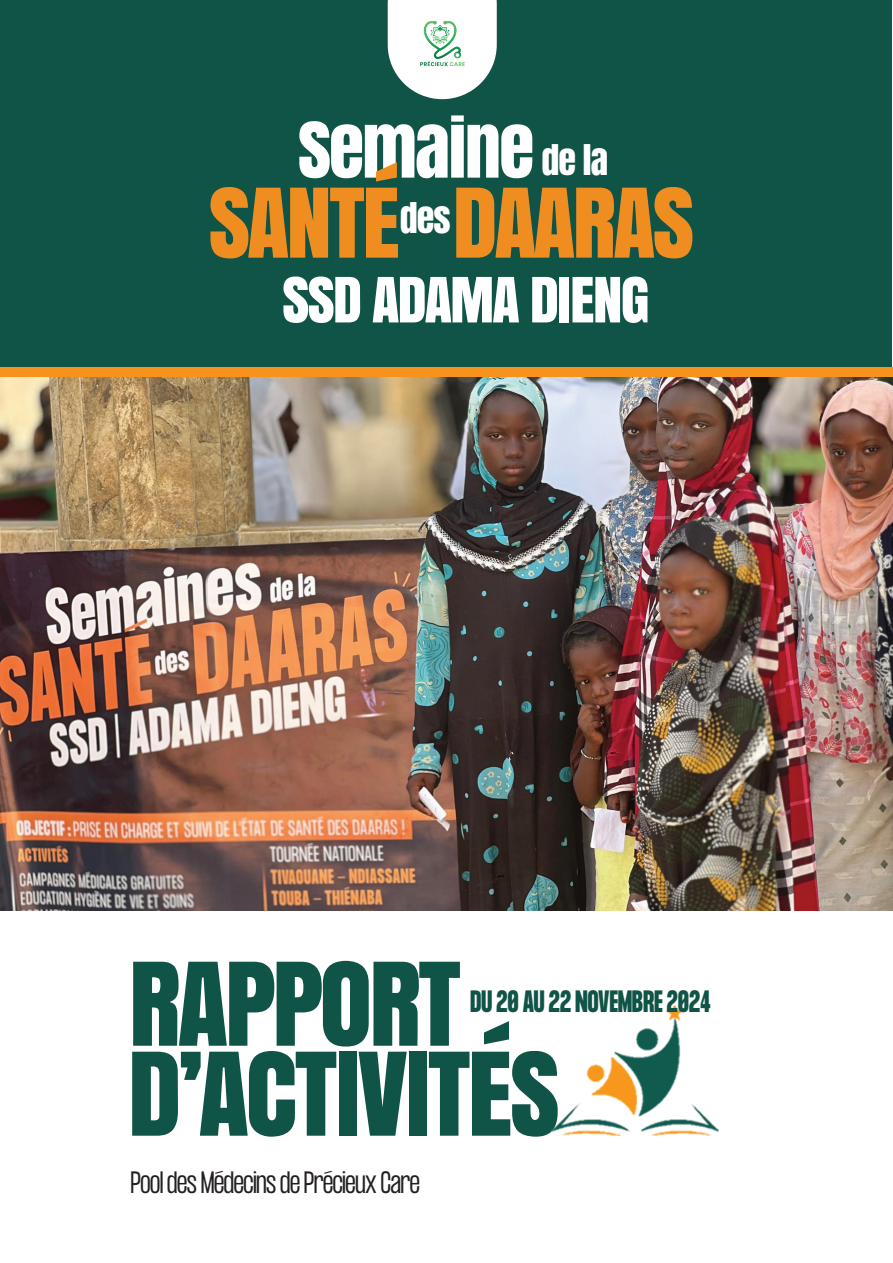
<style>
.page{position:relative;width:893px;height:1263px;background:#fff}
.page>*{position:absolute;margin:0;border:0;box-sizing:border-box;transform-origin:0 0}
.t1{font:108px/90px "Anton";letter-spacing:-.03em;color:#105347}
.t2{font:90px "Anton";letter-spacing:-.03em;color:#f08d20}
.t3{font:72px "Anton";letter-spacing:-.03em;color:#fff}
.t4{font:58.5px "Anton";letter-spacing:-.03em;color:#fff}
.t5{font:36px "Anton";color:#fff}
.t6{font:300 27px "Formula Condensed";letter-spacing:-.03em;color:#231f20}
.t7{font:700 27px "Formula Condensed";letter-spacing:.01em;color:#105347}
.s1{font-size:36px}
</style>
<div class="page">
<img style="left:0;top:377px;width:893px;height:533px">
<div style="left:1px;top:1px;width:891px;height:373px;background:#105347"></div>
<div style="left:0;top:368px;width:893px;height:9px;background:#f7931d"></div>
<img style="left:551px;top:1005px;width:168px;height:131px">
<svg style="left:388px;top:0;width:109px;height:99px"></svg>
<img style="left:408px;top:11px;width:68px;height:63px">
<h3 class="t3" style="left:298px;top:93px;width:312px">SEMAINE <span class="s1">DE LA</span></h3>
<h2 class="t2" style="left:208px;top:152px;width:487px">SANTÉ DAARAS</h2>
<h3 class="t5" style="left:400px;top:191px;width:52px">DES</h3>
<h3 class="t4" style="left:282px;top:254px;width:369px">SSD ADAMA DIENG</h3>
<h1 class="t1" style="left:128px;top:955px;width:434px">RAPPORT<br>D’ACTIVITÉS</h1>
<p class="t6" style="left:130px;top:1166px;width:291px">Pool des Médecins de Précieux Care</p>
<p class="t7" style="left:471px;top:985px;width:241px">DU 20 AU 22 NOVEMBRE 2024</p>
</div>
